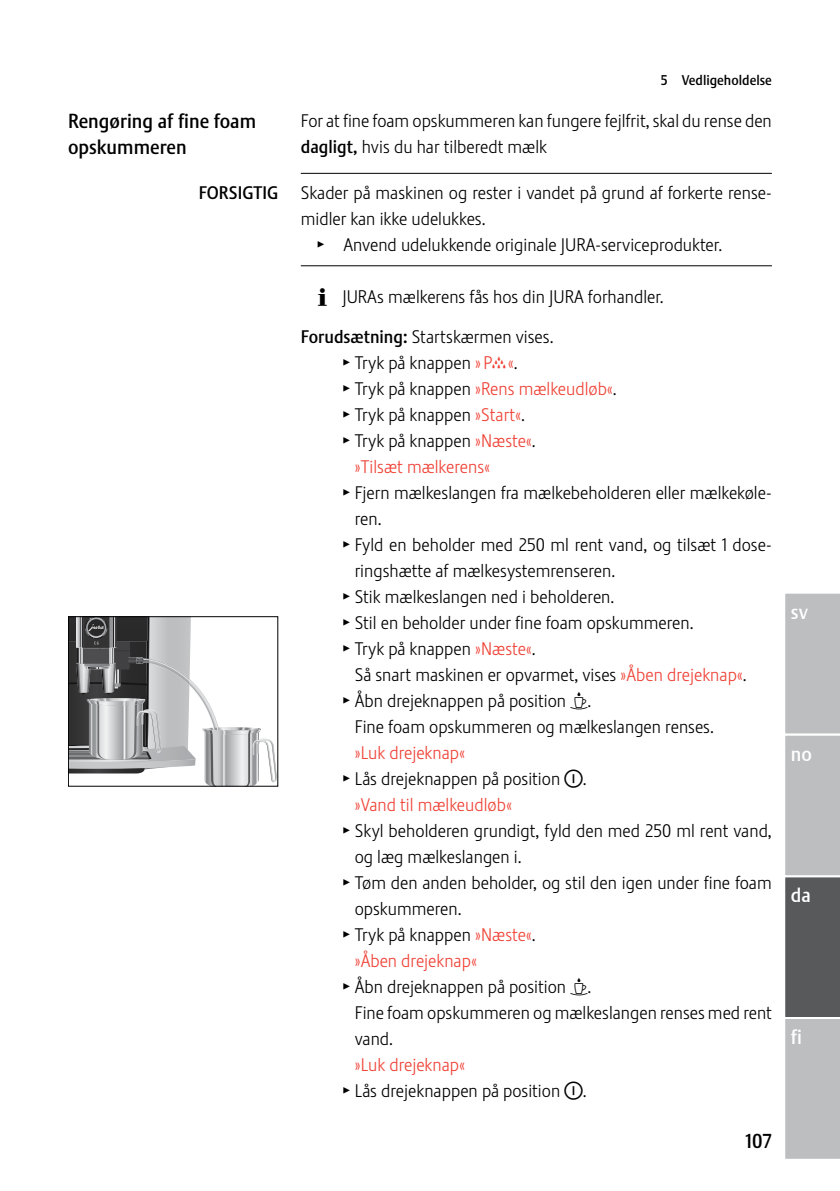
<style>
.page{position:relative;width:840px;height:1191px;background:#fff}
.page>*{position:absolute;margin:0;border:0;box-sizing:border-box;transform-origin:0 0}
.t1{font:20px/26px "Stalemate Pro 2 J Medium";color:#000}
.t2{font:20px "Stalemate LF";color:#fff}
.t3{font:18px/26px "Stalemate Pro 2 J Light";color:#000}
.t4{font:18px "Stalemate Pro 2 J Light";color:#ef4135}
.t5{font:18px "Stalemate Pro 2 J Medium";color:#000}
.t6{font:14px "Stalemate Pro 2 J Medium";color:#000}
.s1{font-family:"Stalemate Pro 2 J Medium"}
.s2{font-family:"Jura Pict 2006"}
.s3{color:#ef4135}
.s4{font-family:"Jura Pict 2006";color:#ef4135}
.s5{font-family:"Jura Pict 2006";color:#000}
.s6{color:#000}
</style>
<div class="page">
<svg style="left:785px;top:593px;width:54px;height:566px;background:#a4a6a8"></svg>
<hr style="left:300px;top:173px;width:471px;height:1px;background:#000">
<hr style="left:300px;top:265px;width:471px;height:1px;background:#000">
<svg style="left:70px;top:618px;width:206px;height:166px"></svg>
<div style="left:68px;top:616px;width:210px;height:170px;border:1px solid #000"></div>
<p class="t1" style="left:68px;top:108px;width:189px">Rengøring af fine foam opskummeren</p>
<p class="t5" style="left:199px;top:182px;width:81px">FORSIGTIG</p>
<p class="t6" style="left:660px;top:72px;width:112px">5 Vedligeholdelse</p>
<p class="t3" style="left:300px;top:108px;width:472px">For at fine foam opskummeren kan fungere fejlfrit, skal du rense den <span class="s1">dagligt,</span> hvis du har tilberedt mælk</p>
<p class="t3" style="left:300px;top:180px;width:472px">Skader på maskinen og rester i vandet på grund af forkerte rense-</p>
<p class="t3" style="left:300px;top:206px;width:186px">midler kan ikke udelukkes.</p>
<p class="t3" style="left:317px;top:232px;width:405px"><span class="s2">T</span> Anvend udelukkende originale JURA-serviceprodukter.</p>
<p class="t3" style="left:318px;top:283px;width:347px"><span class="s2">E</span> JURAs mælkerens fås hos din JURA forhandler.</p>
<p class="t3" style="left:300px;top:324px;width:254px"><span class="s1">Forudsætning:</span> Startskærmen vises.</p>
<p class="t3" style="left:343px;top:350px;width:176px"><span class="s2">T</span> Tryk på knappen <span class="s3">»P</span><span class="s4">c</span><span class="s3">«</span>.</p>
<p class="t4" style="left:343px;top:378px;width:275px"><span class="s5">T</span> <span class="s6">Tryk på knappen</span> »Rens mælkeudløb«<span class="s6">.</span></p>
<p class="t3" style="left:343px;top:402px;width:183px"><span class="s2">T</span> Tryk på knappen <span class="s3">»Start«</span>.</p>
<p class="t3" style="left:343px;top:428px;width:194px"><span class="s2">T</span> Tryk på knappen <span class="s3">»Næste«</span>.</p>
<p class="t4" style="left:354px;top:456px;width:137px">»Tilsæt mælkerens«</p>
<p class="t3" style="left:343px;top:480px;width:430px"><span class="s2">T</span> Fjern mælkeslangen fra mælkebeholderen eller mælkekøle-</p>
<p class="t3" style="left:354px;top:506px;width:28px">ren.</p>
<p class="t3" style="left:343px;top:532px;width:430px"><span class="s2">T</span> Fyld en beholder med 250 ml rent vand, og tilsæt 1 dose-</p>
<p class="t3" style="left:354px;top:558px;width:262px">ringshætte af mælkesystemrenseren.</p>
<p class="t3" style="left:343px;top:584px;width:272px"><span class="s2">T</span> Stik mælkeslangen ned i beholderen.</p>
<p class="t3" style="left:343px;top:610px;width:351px"><span class="s2">T</span> Stil en beholder under fine foam opskummeren.</p>
<p class="t3" style="left:343px;top:636px;width:194px"><span class="s2">T</span> Tryk på knappen <span class="s3">»Næste«</span>.</p>
<p class="t3" style="left:354px;top:662px;width:393px">Så snart maskinen er opvarmet, vises <span class="s3">»Åben drejeknap«</span>.</p>
<p class="t3" style="left:343px;top:688px;width:249px"><span class="s2">T</span> Åbn drejeknappen på position <span class="s2">§</span>.</p>
<p class="t3" style="left:354px;top:714px;width:360px">Fine foam opskummeren og mælkeslangen renses.</p>
<p class="t4" style="left:354px;top:742px;width:112px">»Luk drejeknap«</p>
<p class="t3" style="left:343px;top:765px;width:245px"><span class="s2">T</span> Lås drejeknappen på position <span class="s2">°</span>.</p>
<p class="t4" style="left:354px;top:794px;width:159px">»Vand til mælkeudløb«</p>
<p class="t3" style="left:343px;top:817px;width:430px"><span class="s2">T</span> Skyl beholderen grundigt, fyld den med 250 ml rent vand,</p>
<p class="t3" style="left:354px;top:843px;width:168px">og læg mælkeslangen i.</p>
<p class="t3" style="left:343px;top:869px;width:430px"><span class="s2">T</span> Tøm den anden beholder, og stil den igen under fine foam</p>
<p class="t3" style="left:354px;top:895px;width:108px">opskummeren.</p>
<p class="t3" style="left:343px;top:921px;width:194px"><span class="s2">T</span> Tryk på knappen <span class="s3">»Næste«</span>.</p>
<p class="t4" style="left:354px;top:950px;width:124px">»Åben drejeknap«</p>
<p class="t3" style="left:343px;top:973px;width:249px"><span class="s2">T</span> Åbn drejeknappen på position <span class="s2">§</span>.</p>
<p class="t3" style="left:354px;top:999px;width:418px">Fine foam opskummeren og mælkeslangen renses med rent</p>
<p class="t3" style="left:354px;top:1025px;width:40px">vand.</p>
<p class="t3" style="left:343px;top:1051px;width:245px;text-indent:11px"><span class="s3">»Luk drejeknap«<br></span><span class="s2">T</span> Lås drejeknappen på position <span class="s2">°</span>.</p>
<p class="t1" style="left:745px;top:1128px;width:28px">107</p>
<p class="t2" style="left:790px;top:599px;width:19px">sv</p>
<p class="t2" style="left:790px;top:741px;width:23px">no</p>
<p class="t2" style="left:790px;top:883px;width:22px">da</p>
<p class="t2" style="left:790px;top:1025px;width:12px">fi</p>
</div>
